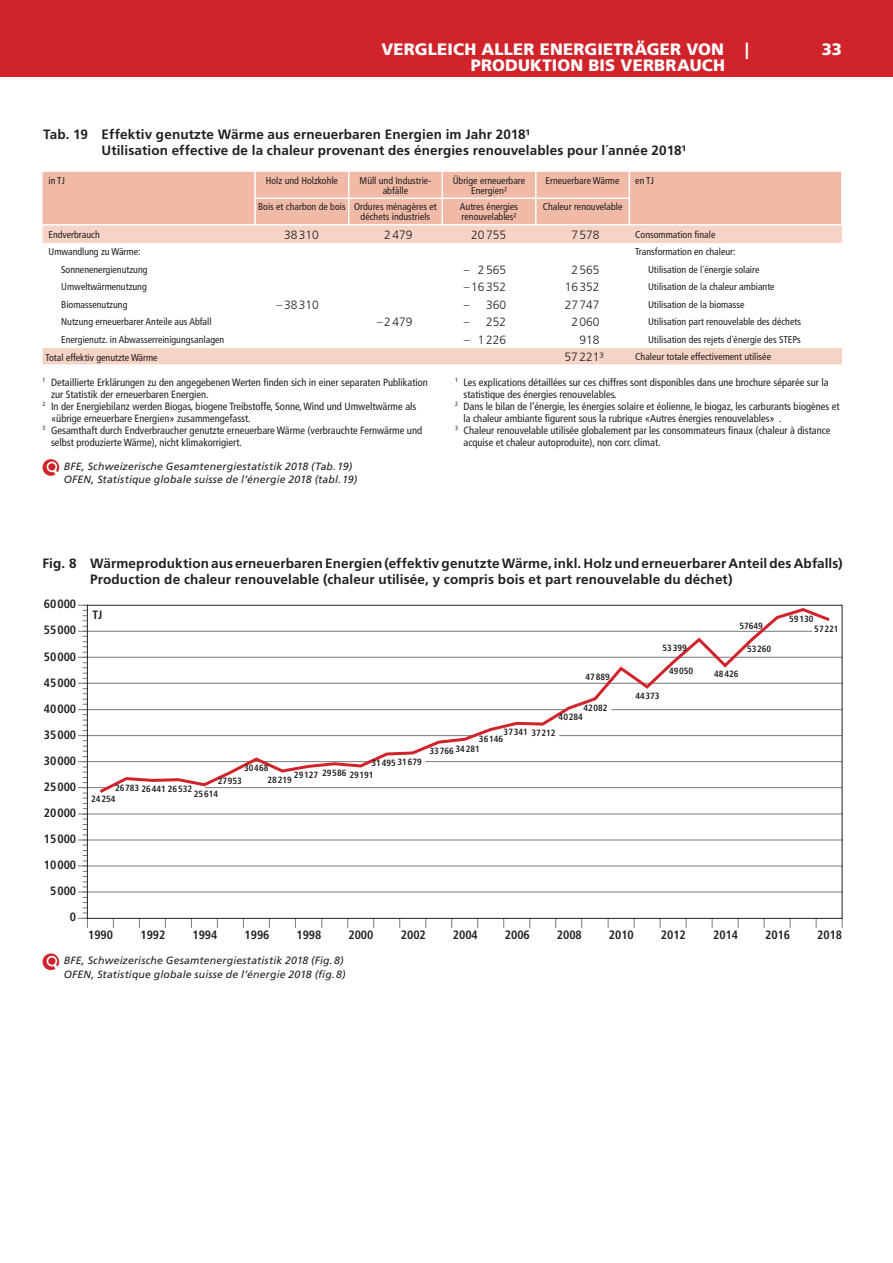
<style>
.page{position:relative;width:893px;height:1263px;background:#fff}
.page>*{position:absolute;margin:0;border:0;box-sizing:border-box;transform-origin:0 0}
.t1{font:900 16.5px "Frutiger LT Com";letter-spacing:.01em;color:#fff}
.t2{font:700 13.5px/16.5px "Frutiger LT Pro";letter-spacing:.01em;color:#231f20}
.t3{font:700 condensed 12px "Frutiger LT Com";color:#231f20}
.t4{font:300 12px "Frutiger LT Com";color:#231f20}
.t5{font:700 condensed 12px "Frutiger LT Pro";color:#231f20}
.t6{font:condensed 10.5px "Frutiger LT Com";color:#231f20}
.t7{font:italic 10.5px/13.5px "Frutiger LT Com";letter-spacing:.015em;color:#231f20}
.t8{font:condensed 9.9px/10.5px "Frutiger LT Com";color:#231f20;text-align:center}
.t9{font:700 condensed 9px/11.6px "Frutiger LT Com";color:#231f20}
</style>
<div class="page">
<div style="left:0;top:0;width:893px;height:77px;background:#d1232a"></div>
<svg style="left:43px;top:225px;width:799px;height:139px"></svg>
<div style="left:43px;top:172px;width:799px;height:53px;background:#f0baa6"></div>
<hr style="left:841px;top:198px;width:2px;height:26px;background:#fff">
<hr style="left:629px;top:224px;width:214px;height:1px;background:#fff">
<hr style="left:254px;top:172px;width:2px;height:26px;background:#fff">
<hr style="left:254px;top:199px;width:2px;height:25px;background:#fff">
<svg style="left:43px;top:459px;width:16px;height:17px"></svg>
<hr style="left:611px;top:709px;width:231px;height:1px;background:#76787b">
<hr style="left:559px;top:735px;width:283px;height:1px;background:#76787b">
<hr style="left:425px;top:761px;width:417px;height:1px;background:#76787b">
<hr style="left:205px;top:787px;width:637px;height:1px;background:#76787b">
<hr style="left:87px;top:657px;width:755px;height:1px;background:#76787b">
<hr style="left:87px;top:683px;width:755px;height:1px;background:#76787b">
<hr style="left:87px;top:814px;width:755px;height:1px;background:#76787b">
<hr style="left:87px;top:840px;width:755px;height:1px;background:#76787b">
<hr style="left:87px;top:866px;width:755px;height:1px;background:#76787b">
<hr style="left:87px;top:892px;width:755px;height:1px;background:#76787b">
<svg style="left:78px;top:605px;width:29px;height:323px"></svg>
<svg style="left:96px;top:607px;width:737px;height:189px"></svg>
<svg style="left:43px;top:953px;width:16px;height:17px"></svg>
<h1 class="t1" style="left:381px;top:39px;width:344px">VERGLEICH ALLER ENERGIETRÄGER VON</h1>
<h1 class="t1" style="left:745px;top:39px;width:5px">|</h1>
<h1 class="t1" style="left:822px;top:39px;width:22px">33</h1>
<h1 class="t1" style="left:471px;top:56px;width:256px">PRODUKTION BIS VERBRAUCH</h1>
<p class="t2" style="left:102px;top:126px;width:587px;text-indent:-59px">Tab. 19 Effektiv genutzte Wärme aus erneuerbaren Energien im Jahr 2018¹<br>Utilisation effective de la chaleur provenant des énergies renouvelables pour l´année 2018¹</p>
<p class="t8" style="left:48px;top:175px;width:18px">in TJ</p>
<p class="t8" style="left:266px;top:175px;width:74px">Holz und Holzkohle</p>
<p class="t8" style="left:360px;top:175px;width:73px">Müll und Industrie&shy;abfälle</p>
<p class="t8" style="left:453px;top:175px;width:74px">Übrige erneuerbare<br>Energien²</p>
<p class="t8" style="left:546px;top:175px;width:75px">Erneuerbare Wärme</p>
<p class="t8" style="left:635px;top:175px;width:20px">en TJ</p>
<p class="t8" style="left:361px;top:201px;width:78px;text-align:left;text-indent:-103px">Bois et charbon de bois Ordures ménagères et déchets industriels</p>
<p class="t8" style="left:460px;top:201px;width:60px;text-align:left">Autres énergies renouvelables²</p>
<p class="t8" style="left:543px;top:201px;width:81px">Chaleur renouvelable</p>
<p class="t8" style="left:48px;top:229px;width:53px">Endverbrauch</p>
<p class="t4" style="left:284px;top:228px;width:36px">38310</p>
<p class="t4" style="left:384px;top:228px;width:30px">2479</p>
<p class="t4" style="left:471px;top:228px;width:36px">20755</p>
<p class="t4" style="left:571px;top:228px;width:30px">7578</p>
<p class="t8" style="left:635px;top:229px;width:82px">Consommation finale</p>
<p class="t8" style="left:48px;top:247px;width:94px">Umwandlung zu Wärme:</p>
<p class="t8" style="left:635px;top:247px;width:102px">Transformation en chaleur:</p>
<p class="t8" style="left:61px;top:264px;width:88px">Sonnenenergienutzung</p>
<p class="t4" style="left:464px;top:263px;width:44px">– 2565</p>
<p class="t4" style="left:571px;top:263px;width:30px">2565</p>
<p class="t8" style="left:648px;top:264px;width:113px">Utilisation de l´énergie solaire</p>
<p class="t8" style="left:61px;top:282px;width:87px">Umweltwärmenutzung</p>
<p class="t4" style="left:464px;top:280px;width:44px">–16352</p>
<p class="t4" style="left:565px;top:280px;width:36px">16352</p>
<p class="t8" style="left:648px;top:282px;width:128px">Utilisation de la chaleur ambiante</p>
<p class="t8" style="left:61px;top:299px;width:68px">Biomassenutzung</p>
<p class="t4" style="left:277px;top:298px;width:44px">–38310</p>
<p class="t4" style="left:464px;top:298px;width:7px">–</p>
<p class="t4" style="left:486px;top:298px;width:22px">360</p>
<p class="t4" style="left:565px;top:298px;width:36px">27747</p>
<p class="t8" style="left:648px;top:299px;width:98px">Utilisation de la biomasse</p>
<p class="t8" style="left:61px;top:317px;width:152px">Nutzung erneuerbarer Anteile aus Abfall</p>
<p class="t4" style="left:377px;top:315px;width:37px">–2479</p>
<p class="t4" style="left:464px;top:315px;width:7px">–</p>
<p class="t4" style="left:486px;top:315px;width:22px">252</p>
<p class="t4" style="left:571px;top:315px;width:30px">2060</p>
<p class="t8" style="left:648px;top:317px;width:154px">Utilisation part renouvelable des déchets</p>
<p class="t8" style="left:61px;top:334px;width:165px">Energienutz. in Abwasserreinigungsanlagen</p>
<p class="t4" style="left:464px;top:333px;width:44px">– 1226</p>
<p class="t4" style="left:580px;top:333px;width:22px">918</p>
<p class="t8" style="left:648px;top:334px;width:154px">Utilisation des rejets d´énergie des STEPs</p>
<p class="t8" style="left:45px;top:353px;width:114px">Total effektiv genutzte Wärme</p>
<p class="t4" style="left:565px;top:350px;width:41px">57221³</p>
<p class="t8" style="left:635px;top:351px;width:137px">Chaleur totale effectivement utilisée</p>
<p class="t6" style="left:43px;top:376px;width:387px"><sup>1</sup> Detaillierte Erklärungen zu den angegebenen Werten finden sich in einer separaten Publikation</p>
<p class="t6" style="left:51px;top:388px;width:159px">zur Statistik der erneuerbaren Energien.</p>
<p class="t6" style="left:43px;top:400px;width:375px"><sup>2</sup> In der Energiebilanz werden Biogas, biogene Treibstoffe, Sonne, Wind und Umweltwärme als</p>
<p class="t6" style="left:51px;top:412px;width:201px">«übrige erneuerbare Energien» zusammengefasst.</p>
<p class="t6" style="left:43px;top:424px;width:381px"><sup>3</sup> Gesamthaft durch Endverbraucher genutzte erneuerbare Wärme (verbrauchte Fernwärme und</p>
<p class="t6" style="left:51px;top:436px;width:193px">selbst produzierte Wärme), nicht klimakorrigiert.</p>
<p class="t7" style="left:64px;top:459px;width:295px">BFE, Schweizerische Gesamtenergiestatistik 2018 (Tab.19)<br>OFEN, Statistique globale suisse de l’énergie 2018 (tabl.19)</p>
<p class="t6" style="left:455px;top:376px;width:375px"><sup>1</sup> Les explications détaillées sur ces chiffres sont disponibles dans une brochure séparée sur la</p>
<p class="t6" style="left:463px;top:388px;width:155px">statistique des énergies renouvelables.</p>
<p class="t6" style="left:455px;top:400px;width:386px"><sup>2</sup> Dans le bilan de l’énergie, les énergies solaire et éolienne, le biogaz, les carburants biogènes et</p>
<p class="t6" style="left:463px;top:412px;width:320px">la chaleur ambiante figurent sous la rubrique «Autres énergies renouvelables» .</p>
<p class="t6" style="left:455px;top:424px;width:377px"><sup>3</sup> Chaleur renouvelable utilisée globalement par les consommateurs finaux (chaleur à distance</p>
<p class="t6" style="left:463px;top:436px;width:199px">acquise et chaleur autoproduite), non corr. climat.</p>
<p class="t2" style="left:90px;top:555px;width:754px;text-indent:-48px">Fig. 8 Wärmeproduktion aus erneuerbaren Energien (effektiv genutzte Wärme, inkl. Holz und erneuerbarer Anteil des Abfalls)<br>Production de chaleur renouvelable (chaleur utilisée, y compris bois et part renouvelable du déchet)</p>
<p class="t3" style="left:44px;top:597px;width:34px">60000</p>
<p class="t3" style="left:44px;top:623px;width:34px">55000</p>
<p class="t3" style="left:44px;top:649px;width:34px">50000</p>
<p class="t3" style="left:44px;top:675px;width:34px">45000</p>
<p class="t3" style="left:44px;top:701px;width:34px">40000</p>
<p class="t3" style="left:44px;top:727px;width:34px">35000</p>
<p class="t3" style="left:44px;top:754px;width:34px">30000</p>
<p class="t3" style="left:44px;top:780px;width:34px">25000</p>
<p class="t3" style="left:44px;top:806px;width:34px">20000</p>
<p class="t3" style="left:44px;top:832px;width:34px">15000</p>
<p class="t3" style="left:44px;top:858px;width:34px">10000</p>
<p class="t3" style="left:50px;top:884px;width:27px">5000</p>
<p class="t3" style="left:70px;top:910px;width:8px">0</p>
<p class="t5" style="left:92px;top:607px;width:12px">TJ</p>
<p class="t9" style="left:586px;top:671px;width:26px">47889</p>
<p class="t9" style="left:372px;top:756px;width:52px">31495 31679</p>
<p class="t9" style="left:268px;top:762px;width:26px;text-indent:-23px">30468<br>28219</p>
<p class="t9" style="left:294px;top:769px;width:81px">29127 29586 29191</p>
<p class="t9" style="left:218px;top:775px;width:26px">27953</p>
<p class="t9" style="left:115px;top:783px;width:79px">26783 26441 26532</p>
<p class="t9" style="left:194px;top:788px;width:26px">25614</p>
<p class="t9" style="left:91px;top:793px;width:26px">24254</p>
<p class="t9" style="left:583px;top:702px;width:26px">42082</p>
<p class="t9" style="left:559px;top:711px;width:26px">40284</p>
<p class="t9" style="left:504px;top:727px;width:53px">37341 37212</p>
<p class="t9" style="left:479px;top:733px;width:26px">36146</p>
<p class="t9" style="left:430px;top:744px;width:52px">33766 34281</p>
<p class="t9" style="left:662px;top:643px;width:26px">53399</p>
<p class="t9" style="left:635px;top:690px;width:26px">44373</p>
<p class="t9" style="left:669px;top:665px;width:26px">49050</p>
<p class="t9" style="left:739px;top:621px;width:25px">57649</p>
<p class="t9" style="left:714px;top:669px;width:26px">48426</p>
<p class="t9" style="left:747px;top:643px;width:26px">53260</p>
<p class="t9" style="left:789px;top:613px;width:26px">59130</p>
<p class="t9" style="left:814px;top:623px;width:26px">57221</p>
<p class="t3" style="left:88px;top:928px;width:27px">1990</p>
<p class="t3" style="left:140px;top:928px;width:27px">1992</p>
<p class="t3" style="left:192px;top:928px;width:27px">1994</p>
<p class="t3" style="left:244px;top:928px;width:27px">1996</p>
<p class="t3" style="left:296px;top:928px;width:27px">1998</p>
<p class="t3" style="left:348px;top:928px;width:27px">2000</p>
<p class="t3" style="left:401px;top:928px;width:27px">2002</p>
<p class="t3" style="left:453px;top:928px;width:27px">2004</p>
<p class="t3" style="left:505px;top:928px;width:27px">2006</p>
<p class="t3" style="left:557px;top:928px;width:27px">2008</p>
<p class="t3" style="left:609px;top:928px;width:27px">2010</p>
<p class="t3" style="left:661px;top:928px;width:27px">2012</p>
<p class="t3" style="left:713px;top:928px;width:27px">2014</p>
<p class="t3" style="left:765px;top:928px;width:27px">2016</p>
<p class="t3" style="left:817px;top:928px;width:27px">2018</p>
<p class="t7" style="left:64px;top:954px;width:283px">BFE, Schweizerische Gesamtenergiestatistik 2018 (Fig.8)<br>OFEN, Statistique globale suisse de l’énergie 2018 (fig.8)</p>
</div>
